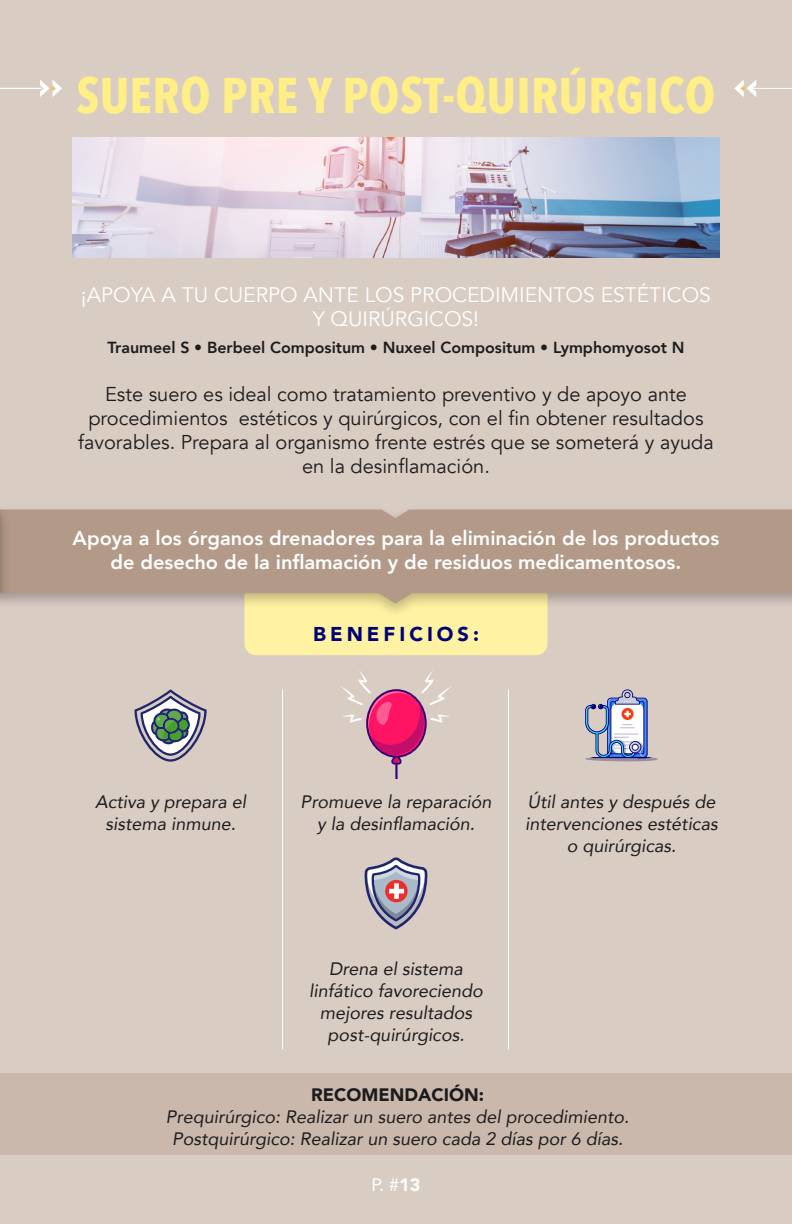
<style>
.page{position:relative;width:792px;height:1224px;background:#d9ccc3}
.page>*{position:absolute;margin:0;border:0;box-sizing:border-box;transform-origin:0 0}
.t1{font:700 50px "Avenir Next Condensed";letter-spacing:.01em;color:#ffef86}
.t2{font:21px/24px "Avenir";color:#fff;text-align:center}
.t3{font:20px/24px "Avenir";color:#1d1c1d;text-align:center}
.t4{font:800 20px/24px "Avenir";color:#fff;text-align:center}
.t5{font:900 20px "Avenir";letter-spacing:.2em;color:#000075}
.t6{font:italic 18px/22px "Avenir";color:#1d1c1d;text-align:center}
.t7{font:900 18px "Avenir";color:#1d1c1d}
.t8{font:18px "Avenir";color:#fff}
.t9{font:800 16px "Avenir";color:#1d1c1d}
.s1{font-weight:900}
</style>
<div class="page">
<svg style="left:135px;top:689px;width:72px;height:73px"></svg>
<hr style="left:0;top:88px;width:41px;height:1px;background:#fff">
<svg style="left:40px;top:80px;width:22px;height:17px"></svg>
<svg style="left:734px;top:80px;width:22px;height:17px"></svg>
<hr style="left:751px;top:88px;width:41px;height:1px;background:#fff">
<div style="left:0;top:1073px;width:792px;height:82px;background:#cab8ac"></div>
<hr style="left:508px;top:690px;width:1px;height:359px;background:#fff">
<hr style="left:282px;top:690px;width:1px;height:359px;background:#fff">
<img style="left:72px;top:137px;width:648px;height:120px">
<div style="left:244px;top:619px;width:304px;height:36px;background:#fff2a3"></div>
<div style="left:0;top:505px;width:792px;height:114px;background:#000;opacity:.25"></div>
<svg style="left:11px;top:510px;width:781px;height:94px;background:#b59d89"></svg>
<div style="left:0;top:505px;width:11px;height:114px;background:#000;opacity:.25"></div>
<svg style="left:585px;top:689px;width:73px;height:72px"></svg>
<svg style="left:341px;top:670px;width:111px;height:109px"></svg>
<svg style="left:364px;top:857px;width:64px;height:72px"></svg>
<h1 class="t1" style="left:76px;top:65px;width:640px">SUERO PRE Y POST-QUIRÚRGICO</h1>
<p class="t2" style="left:81px;top:284px;width:631px">¡APOYA A TU CUERPO ANTE LOS PROCEDIMIENTOS ESTÉTICOS<br>Y QUIRÚRGICOS!</p>
<p class="t9" style="left:107px;top:335px;width:579px">Traumeel S • Berbeel Compositum • Nuxeel Compositum • Lymphomyosot N</p>
<p class="t3" style="left:78px;top:383px;width:637px">Este suero es ideal como tratamiento preventivo y de apoyo ante procedimientos estéticos y quirúrgicos, con el fin obtener resultados favorables. Prepara al organismo frente estrés que se someterá y ayuda en la desinflamación.</p>
<p class="t4" style="left:73px;top:526px;width:648px">Apoya a los órganos drenadores para la eliminación de los productos de desecho de la inflamación y de residuos medicamentosos.</p>
<p class="t5" style="left:313px;top:617px;width:167px">BENEFICIOS:</p>
<p class="t6" style="left:95px;top:790px;width:153px">Activa y prepara el sistema inmune.</p>
<p class="t6" style="left:301px;top:790px;width:192px">Promueve la reparación y la desinflamación.</p>
<p class="t6" style="left:525px;top:790px;width:194px">Útil antes y después de intervenciones estéticas o quirúrgicas.</p>
<p class="t6" style="left:309px;top:958px;width:175px">Drena el sistema linfático favoreciendo mejores resultados post-quirúrgicos.</p>
<p class="t7" style="left:311px;top:1080px;width:174px">RECOMENDACIÓN:</p>
<p class="t6" style="left:166px;top:1106px;width:465px">Prequirúrgico: Realizar un suero antes del procedimiento.<br>Postquirúrgico: Realizar un suero cada 2 días por 6 días.</p>
<p class="t8" style="left:372px;top:1170px;width:50px">P. #<span class="s1">13</span></p>
</div>
